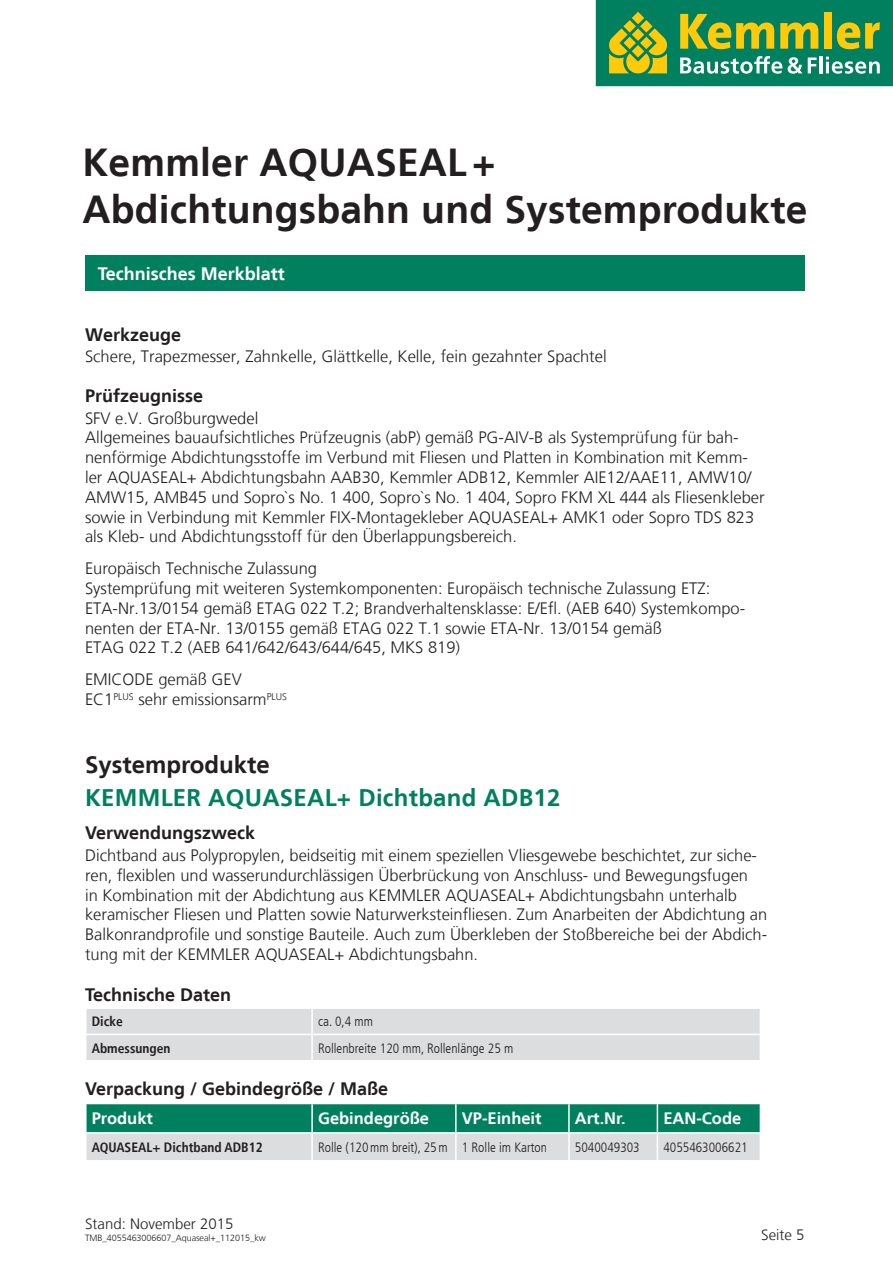
<style>
.page{position:relative;width:893px;height:1263px;background:#fff}
.page>*{position:absolute;margin:0;border:0;box-sizing:border-box;transform-origin:0 0}
.t1{font:700 39px/46.8px "Frutiger LT";letter-spacing:.005em;color:#231f20}
.t2{font:700 24px "Frutiger LT";letter-spacing:.01em;color:#00805f}
.t3{font:700 24px "Frutiger LT";color:#231f20}
.t4{font:700 18px "Frutiger LT";color:#231f20}
.t5{font:700 18px "Frutiger LT";color:#fff}
.t6{font:300 16.5px/19.8px "Frutiger LT";color:#231f20}
.t7{font:700 16.5px "Frutiger LT";color:#fff}
.t8{font:300 15px "Frutiger LT";color:#231f20}
.t9{font:300 condensed 13.5px "Frutiger LT";color:#231f20}
.t10{font:700 condensed 13.5px "Frutiger LT";color:#231f20}
.t11{font:300 9px "Frutiger LT";letter-spacing:-.005em;color:#231f20}
</style>
<div class="page">
<div style="left:86px;top:1009px;width:674px;height:51px;background:#dcdddf"></div>
<svg style="left:86px;top:1103px;width:675px;height:57px;background:#76b3a4"></svg>
<div style="left:596px;top:0;width:297px;height:86px;background:#00805f"></div>
<svg style="left:680px;top:56px;width:102px;height:18px"></svg>
<svg style="left:788px;top:57px;width:28px;height:17px"></svg>
<hr style="left:819px;top:56px;width:3px;height:17px;background:#fff">
<svg style="left:826px;top:57px;width:54px;height:17px"></svg>
<svg style="left:609px;top:12px;width:59px;height:62px"></svg>
<svg style="left:680px;top:14px;width:94px;height:35px"></svg>
<svg style="left:780px;top:23px;width:38px;height:26px"></svg>
<div style="left:824px;top:12px;width:8px;height:37px;background:#feca0a"></div>
<svg style="left:837px;top:22px;width:43px;height:27px"></svg>
<div style="left:85px;top:255px;width:720px;height:36px;background:#00805f"></div>
<h1 class="t1" style="left:82px;top:139px;width:727px">Kemmler AQUASEAL+<br>Abdichtungsbahn und Systemprodukte</h1>
<p class="t5" style="left:98px;top:263px;width:189px">Technisches Merkblatt</p>
<p class="t4" style="left:85px;top:324px;width:98px">Werkzeuge</p>
<p class="t6" style="left:85px;top:347px;width:523px">Schere, Trapezmesser, Zahnkelle, Glättkelle, Kelle, fein gezahnter Spachtel</p>
<p class="t4" style="left:85px;top:385px;width:120px">Prüfzeugnisse</p>
<p class="t6" style="left:85px;top:408px;width:681px">SFV e.V. Großburgwedel<br>Allgemeines bauaufsichtliches Prüfzeugnis (abP) gemäß PG-AIV-B als Systemprüfung für bah&shy;nenförmige Abdichtungsstoffe im Verbund mit Fliesen und Platten in Kombination mit Kemm&shy;ler AQUASEAL+ Abdichtungsbahn AAB30, Kemmler ADB12, Kemmler AIE12/AAE11, AMW10/ AMW15, AMB45 und Sopro`s No. 1 400, Sopro`s No. 1 404, Sopro FKM XL 444 als Fliesenkleber sowie in Verbindung mit Kemmler FIX-Montagekleber AQUASEAL+ AMK1 oder Sopro TDS 823 als Kleb- und Abdichtungsstoff für den Überlappungsbereich.</p>
<p class="t6" style="left:85px;top:559px;width:662px">Europäisch Technische Zulassung<br>Systemprüfung mit weiteren Systemkomponenten: Europäisch technische Zulassung ETZ:<br>ETA-Nr.13/0154 gemäß ETAG 022 T.2; Brandverhaltensklasse: E/Efl. (AEB 640) Systemkompo&shy;nenten der ETA-Nr. 13/0155 gemäß ETAG 022 T.1 sowie ETA-Nr. 13/0154 gemäß<br>ETAG 022 T.2 (AEB 641/642/643/644/645, MKS 819)</p>
<p class="t6" style="left:85px;top:670px;width:203px">EMICODE gemäß GEV<br>EC1<sup>PLUS</sup> sehr emissionsarm<sup>PLUS</sup></p>
<h2 class="t3" style="left:85px;top:751px;width:186px">Systemprodukte</h2>
<h2 class="t2" style="left:85px;top:783px;width:477px">KEMMLER AQUASEAL+ Dichtband ADB12</h2>
<p class="t4" style="left:85px;top:823px;width:172px">Verwendungszweck</p>
<p class="t6" style="left:85px;top:846px;width:684px">Dichtband aus Polypropylen, beidseitig mit einem speziellen Vliesgewebe beschichtet, zur siche&shy;ren, flexiblen und wasserundurchlässigen Überbrückung von Anschluss- und Bewegungsfugen<br>in Kombination mit der Abdichtung aus KEMMLER AQUASEAL+ Abdichtungsbahn unterhalb keramischer Fliesen und Platten sowie Naturwerksteinfliesen. Zum Anarbeiten der Abdichtung an Balkonrandprofile und sonstige Bauteile. Auch zum Überkleben der Stoßbereiche bei der Abdich&shy;tung mit der KEMMLER AQUASEAL+ Abdichtungsbahn.</p>
<p class="t4" style="left:85px;top:984px;width:148px">Technische Daten</p>
<p class="t10" style="left:92px;top:1014px;width:33px">Dicke</p>
<p class="t9" style="left:318px;top:1014px;width:56px">ca. 0,4 mm</p>
<p class="t10" style="left:92px;top:1040px;width:80px">Abmessungen</p>
<p class="t9" style="left:318px;top:1040px;width:197px">Rollenbreite 120 mm, Rollenlänge 25 m</p>
<p class="t4" style="left:85px;top:1078px;width:305px">Verpackung / Gebindegröße / Maße</p>
<p class="t7" style="left:92px;top:1109px;width:63px">Produkt</p>
<p class="t7" style="left:318px;top:1109px;width:112px">Gebindegröße</p>
<p class="t7" style="left:462px;top:1109px;width:81px">VP-Einheit</p>
<p class="t7" style="left:575px;top:1109px;width:52px">Art.Nr.</p>
<p class="t7" style="left:663px;top:1109px;width:79px">EAN-Code</p>
<p class="t10" style="left:92px;top:1139px;width:173px">AQUASEAL+ Dichtband ADB12</p>
<p class="t9" style="left:318px;top:1139px;width:230px">Rolle (120mm breit), 25m 1 Rolle im Karton</p>
<p class="t9" style="left:575px;top:1139px;width:66px">5040049303</p>
<p class="t9" style="left:663px;top:1139px;width:86px">4055463006621</p>
<p class="t8" style="left:85px;top:1215px;width:150px">Stand: November 2015</p>
<p class="t11" style="left:85px;top:1232px;width:182px">TMB_4055463006607_Aquaseal+_112015_kw</p>
<p class="t8" style="left:761px;top:1227px;width:45px">Seite 5</p>
</div>
